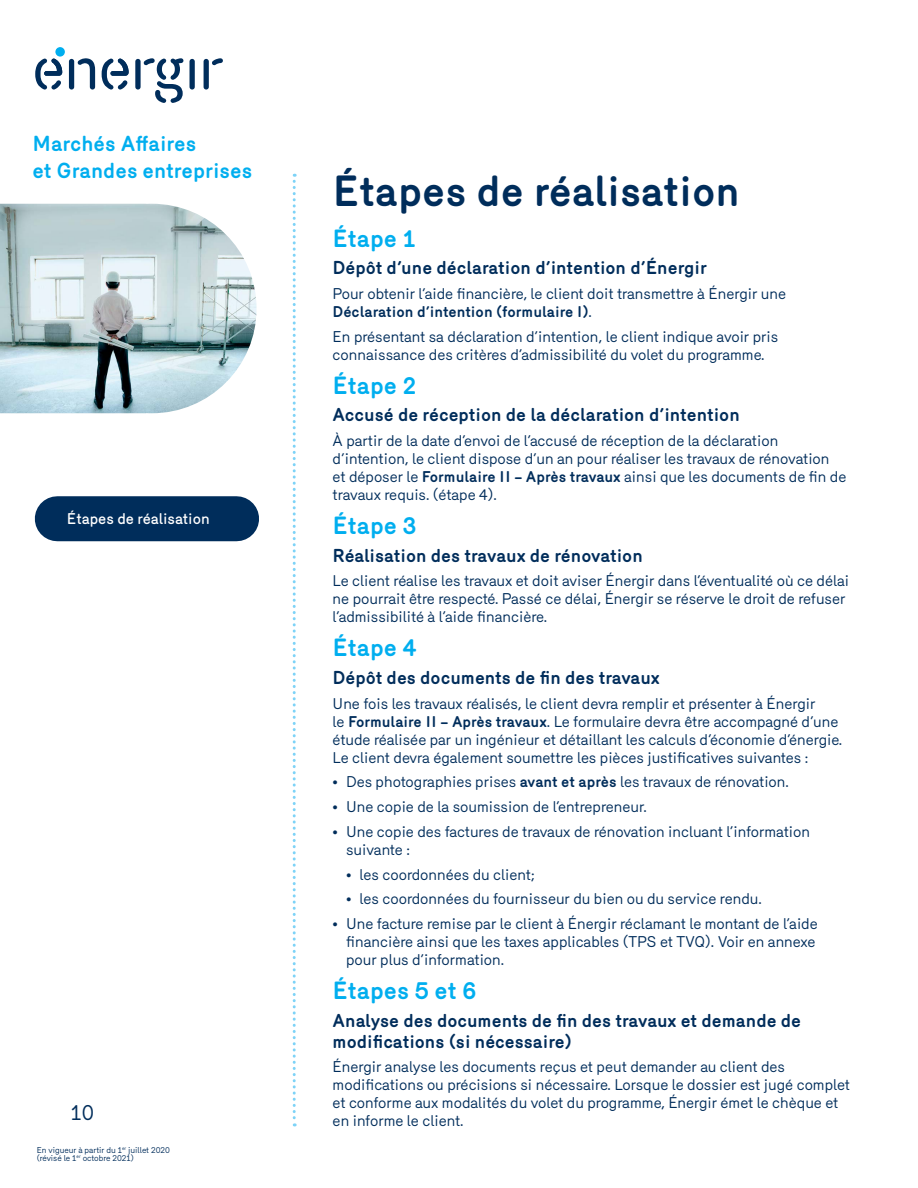
<style>
.page{position:relative;width:918px;height:1188px;background:#fff}
.page>*{position:absolute;margin:0;border:0;box-sizing:border-box;transform-origin:0 0}
.Energir_Titre_princi{font:700 42px "Merkury";color:#002d5b}
.Energir_Titre_paragr{font:700 24px "Merkury";color:#00aeef}
.t1{font:700 21px/27px "Merkury";color:#00aeef}
.t2{font:21px "Merkury";color:#002d5b}
.Energir_Sous-titre_1{font:700 18px/21px "Merkury";color:#002d5b}
.Energir_Texte{font:15px/18px "Merkury";color:#002d5b}
.t3{font:500 15px "Merkury";color:#fff}
.t4{font:8.25px/8.2px "Merkury";color:#002d5b}
.s1{font-weight:700}
</style>
<div class="page">
<svg style="left:293px;top:174px;width:3px;height:952px"></svg>
<img style="left:0;top:204px;width:257px;height:209px">
<svg style="left:55px;top:47px;width:10px;height:10px"></svg>
<div style="left:69px;top:59px;width:5px;height:31px;background:#002d5b;border-radius:3px"></div>
<svg style="left:77px;top:58px;width:18px;height:32px"></svg>
<div style="left:190px;top:59px;width:5px;height:31px;background:#002d5b;border-radius:3px"></div>
<svg style="left:35px;top:58px;width:27px;height:32px"></svg>
<svg style="left:102px;top:58px;width:27px;height:32px"></svg>
<div style="left:135px;top:59px;width:6px;height:31px;background:#002d5b;border-radius:3px"></div>
<svg style="left:143px;top:58px;width:41px;height:45px"></svg>
<div style="left:204px;top:59px;width:5px;height:31px;background:#002d5b;border-radius:3px"></div>
<svg style="left:212px;top:58px;width:11px;height:7px"></svg>
<div style="left:57px;top:496px;width:180px;height:45px;background:#002d5b"></div>
<h3 class="t1" style="left:33px;top:129px;width:221px">Marchés Affaires<br>et Grandes entreprises</h3>
<p class="t3" style="left:67px;top:508px;width:144px">Étapes de réalisation</p>
<h3 class="t2" style="left:71px;top:1097px;width:25px">10</h3>
<p class="t4" style="left:37px;top:1145px;width:135px">En vigueur à partir du 1<sup>er</sup> juillet 2020 (révisé le 1<sup>er</sup> octobre 2021)</p>
<p class="Energir_Titre_princi" style="left:333px;top:160px;width:409px">Étapes de réalisation</p>
<p class="Energir_Titre_paragr" style="left:333px;top:220px;width:85px">Étape 1</p>
<p class="Energir_Sous-titre_1" style="left:333px;top:256px;width:376px">Dépôt d’une déclaration d’intention d’Énergir</p>
<p class="Energir_Texte" style="left:333px;top:283px;width:455px">Pour obtenir l’aide financière, le client doit transmettre à Énergir une<br><span class="s1">Déclaration d’intention (formulaire I)</span>.</p>
<p class="Energir_Texte" style="left:333px;top:326px;width:447px">En présentant sa déclaration d’intention, le client indique avoir pris connaissance des critères d’admissibilité du volet du programme.</p>
<p class="Energir_Titre_paragr" style="left:333px;top:367px;width:85px">Étape 2</p>
<p class="Energir_Sous-titre_1" style="left:333px;top:403px;width:409px">Accusé de réception de la déclaration d’intention</p>
<p class="Energir_Texte" style="left:333px;top:430px;width:515px">À partir de la date d’envoi de l’accusé de réception de la déclaration d’intention, le client dispose d’un an pour réaliser les travaux de rénovation<br>et déposer le <span class="s1">Formulaire II – Après travaux</span> ainsi que les documents de fin de travaux requis. (étape 4).</p>
<p class="Energir_Titre_paragr" style="left:333px;top:507px;width:86px">Étape 3</p>
<p class="Energir_Sous-titre_1" style="left:333px;top:543px;width:312px">Réalisation des travaux de rénovation</p>
<p class="Energir_Texte" style="left:333px;top:571px;width:518px">Le client réalise les travaux et doit aviser Énergir dans l’éventualité où ce délai ne pourrait être respecté. Passé ce délai, Énergir se réserve le droit de refuser l’admissibilité à l’aide financière.</p>
<p class="Energir_Titre_paragr" style="left:333px;top:630px;width:86px">Étape 4</p>
<p class="Energir_Sous-titre_1" style="left:333px;top:665px;width:329px">Dépôt des documents de fin des travaux</p>
<p class="Energir_Texte" style="left:333px;top:693px;width:511px">Une fois les travaux réalisés, le client devra remplir et présenter à Énergir<br>le <span class="s1">Formulaire II – Après travaux</span>. Le formulaire devra être accompagné d’une étude réalisée par un ingénieur et détaillant les calculs d’économie d’énergie.<br>Le client devra également soumettre les pièces justificatives suivantes :</p>
<p class="Energir_Texte" style="left:333px;top:772px;width:458px">• Des photographies prises <span class="s1">avant et après</span> les travaux de rénovation.</p>
<p class="Energir_Texte" style="left:333px;top:796px;width:316px">• Une copie de la soumission de l’entrepreneur.</p>
<p class="Energir_Texte" style="left:346px;top:821px;width:466px;text-indent:-14px">• Une copie des factures de travaux de rénovation incluant l’information suivante :</p>
<p class="Energir_Texte" style="left:346px;top:864px;width:190px">• les coordonnées du client;</p>
<p class="Energir_Texte" style="left:346px;top:889px;width:417px">• les coordonnées du fournisseur du bien ou du service rendu.</p>
<p class="Energir_Texte" style="left:346px;top:913px;width:473px;text-indent:-14px">• Une facture remise par le client à Énergir réclamant le montant de l’aide financière ainsi que les taxes applicables (TPS et TVQ). Voir en annexe pour plus d’information.</p>
<p class="Energir_Titre_paragr" style="left:333px;top:972px;width:145px">Étapes 5 et 6</p>
<p class="Energir_Sous-titre_1" style="left:333px;top:1008px;width:470px">Analyse des documents de fin des travaux et demande de modifications (si nécessaire)</p>
<p class="Energir_Texte" style="left:333px;top:1057px;width:519px">Énergir analyse les documents reçus et peut demander au client des modifications ou précisions si nécessaire. Lorsque le dossier est jugé complet et conforme aux modalités du volet du programme, Énergir émet le chèque et en informe le client.</p>
</div>
